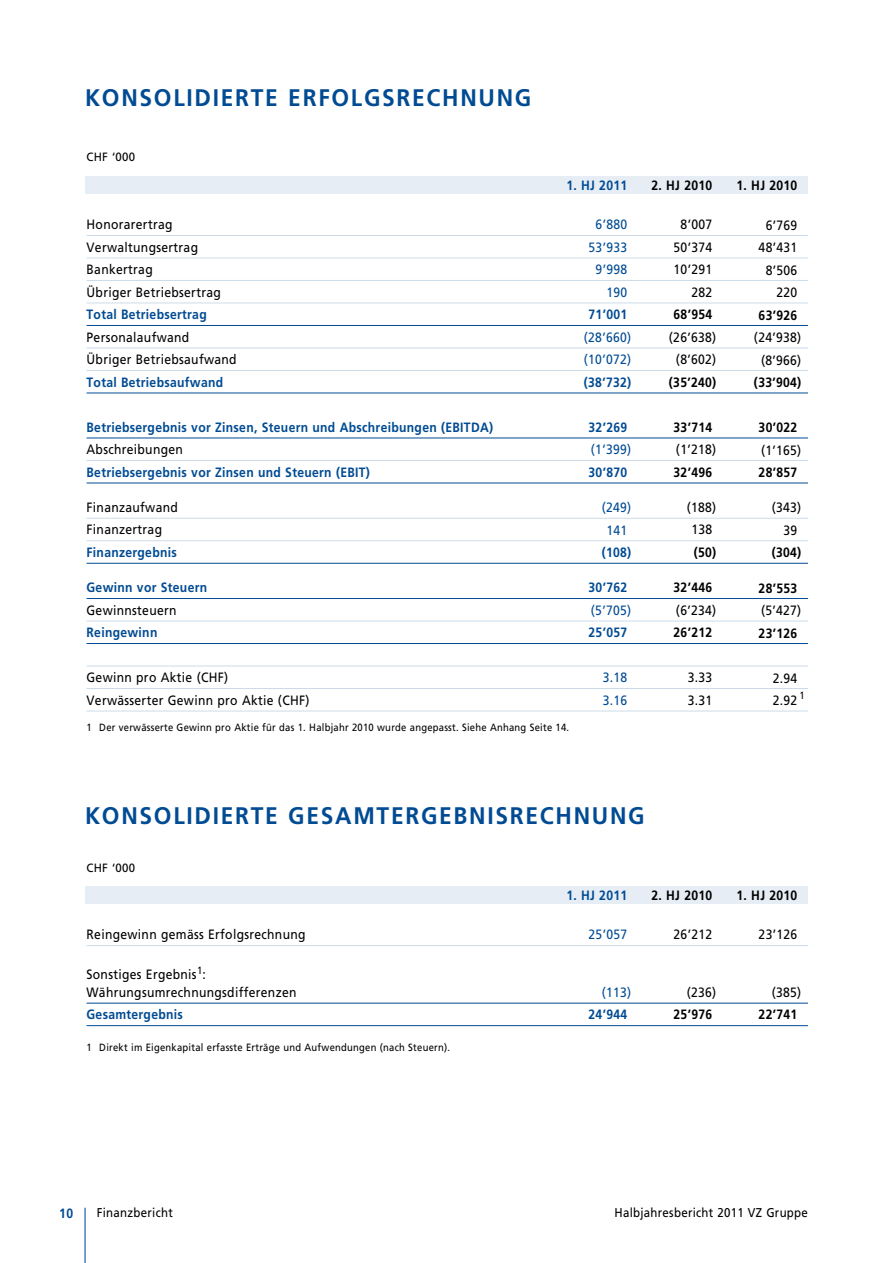
<style>
.page{position:relative;width:893px;height:1263px;background:#fff}
.page>*{position:absolute;margin:0;border:0;box-sizing:border-box;transform-origin:0 0}
.t1{font:700 24px "Frutiger LT";letter-spacing:.075em;color:#004b93;scale:.95 1}
.t2{font:13.5px/22.5px "Frutiger LT";letter-spacing:.025em;color:#000;scale:.9 1}
.t3{font:700 13.5px "Frutiger LT";letter-spacing:.025em;color:#004b93;scale:.9 1}
.t4{font:700 13.5px "Frutiger LT";letter-spacing:.025em;color:#000;scale:.9 1}
.t5{font:13.5px/22.5px "Frutiger LT";letter-spacing:.025em;color:#004b93;scale:.9 1}
.t6{font:12.75px "Frutiger LT";letter-spacing:.025em;color:#000;scale:.9 1}
.t7{font:12px "Frutiger LT";letter-spacing:.025em;color:#000;scale:.95 1}
.t8{font:10.5px "Frutiger LT";letter-spacing:.025em;color:#000;scale:.9 1}
</style>
<div class="page">
<hr style="left:85px;top:1208px;width:1px;height:55px;background:#004b93">
<hr style="left:87px;top:235px;width:721px;height:1px;background:#ccdbe9">
<hr style="left:87px;top:258px;width:721px;height:1px;background:#ccdbe9">
<hr style="left:87px;top:280px;width:721px;height:1px;background:#ccdbe9">
<hr style="left:87px;top:303px;width:721px;height:1px;background:#ccdbe9">
<hr style="left:87px;top:325px;width:721px;height:1px;background:#004b93">
<hr style="left:87px;top:348px;width:721px;height:1px;background:#ccdbe9">
<hr style="left:87px;top:370px;width:721px;height:1px;background:#ccdbe9">
<hr style="left:87px;top:393px;width:721px;height:1px;background:#004b93">
<hr style="left:87px;top:438px;width:721px;height:1px;background:#004b93">
<hr style="left:87px;top:460px;width:721px;height:1px;background:#ccdbe9">
<hr style="left:87px;top:483px;width:721px;height:1px;background:#004b93">
<hr style="left:87px;top:518px;width:721px;height:1px;background:#ccdbe9">
<hr style="left:87px;top:540px;width:721px;height:1px;background:#ccdbe9">
<hr style="left:87px;top:563px;width:721px;height:1px;background:#004b93">
<hr style="left:87px;top:598px;width:721px;height:1px;background:#004b93">
<hr style="left:87px;top:621px;width:721px;height:1px;background:#ccdbe9">
<hr style="left:87px;top:643px;width:721px;height:1px;background:#004b93">
<hr style="left:87px;top:666px;width:721px;height:1px;background:#ccdbe9">
<hr style="left:87px;top:688px;width:721px;height:1px;background:#ccdbe9">
<hr style="left:87px;top:711px;width:721px;height:1px;background:#ccdbe9">
<div style="left:85px;top:176px;width:723px;height:17px;background:#e6edf4"></div>
<hr style="left:87px;top:945px;width:721px;height:1px;background:#ccdbe9">
<hr style="left:87px;top:1003px;width:721px;height:1px;background:#004b93">
<hr style="left:87px;top:1025px;width:721px;height:1px;background:#004b93">
<div style="left:85px;top:887px;width:723px;height:17px;background:#e6edf4"></div>
<h1 class="t1" style="left:85px;top:84px;width:471px">KONSOLIDIERTE ERFOLGSRECHNUNG</h1>
<p class="t7" style="left:87px;top:150px;width:53px">CHF ‘000</p>
<p class="t2" style="left:87px;top:213px;width:151px">Honorarertrag<br>Verwaltungsertrag<br>Bankertrag<br>Übriger Betriebsertrag</p>
<p class="t3" style="left:87px;top:306px;width:135px">Total Betriebsertrag</p>
<p class="t2" style="left:87px;top:326px;width:168px">Personalaufwand<br>Übriger Betriebsaufwand</p>
<p class="t3" style="left:87px;top:374px;width:153px">Total Betriebsaufwand</p>
<p class="t3" style="left:87px;top:419px;width:453px">Betriebsergebnis vor Zinsen, Steuern und Abschreibungen (EBITDA)</p>
<p class="t2" style="left:87px;top:438px;width:109px">Abschreibungen</p>
<p class="t3" style="left:87px;top:464px;width:316px">Betriebsergebnis vor Zinsen und Steuern (EBIT)</p>
<p class="t2" style="left:87px;top:496px;width:103px">Finanzaufwand<br>Finanzertrag</p>
<p class="t3" style="left:87px;top:544px;width:102px">Finanzergebnis</p>
<p class="t3" style="left:87px;top:580px;width:136px">Gewinn vor Steuern</p>
<p class="t2" style="left:87px;top:599px;width:102px">Gewinnsteuern</p>
<p class="t3" style="left:87px;top:625px;width:80px">Reingewinn</p>
<p class="t2" style="left:87px;top:666px;width:249px">Gewinn pro Aktie (CHF)<br>Verwässerter Gewinn pro Aktie (CHF)</p>
<p class="t3" style="left:566px;top:177px;width:69px">1. HJ 2011</p>
<p class="t5" style="left:588px;top:213px;width:44px;text-align:right">6’880<br>53’933<br>9’998<br>190</p>
<p class="t3" style="left:588px;top:307px;width:44px">71’001</p>
<p class="t5" style="left:584px;top:326px;width:54px">(28’660) (10’072)</p>
<p class="t3" style="left:584px;top:374px;width:54px">(38’732)</p>
<p class="t3" style="left:588px;top:419px;width:44px">32’269</p>
<p class="t5" style="left:591px;top:438px;width:46px">(1’399)</p>
<p class="t3" style="left:588px;top:464px;width:44px">30’870</p>
<p class="t5" style="left:602px;top:496px;width:34px;text-align:center">(249)<br>141</p>
<p class="t3" style="left:602px;top:544px;width:34px">(108)</p>
<p class="t3" style="left:588px;top:580px;width:44px">30’762</p>
<p class="t5" style="left:591px;top:599px;width:46px">(5’705)</p>
<p class="t3" style="left:588px;top:625px;width:44px">25’057</p>
<p class="t5" style="left:603px;top:666px;width:29px">3.18<br>3.16</p>
<p class="t8" style="left:87px;top:721px;width:538px">1 Der verwässerte Gewinn pro Aktie für das 1. Halbjahr 2010 wurde angepasst. Siehe Anhang Seite 14.</p>
<p class="t4" style="left:651px;top:177px;width:69px">2. HJ 2010</p>
<p class="t4" style="left:736px;top:177px;width:69px">1. HJ 2010</p>
<p class="t2" style="left:674px;top:213px;width:44px;text-align:right">8’007<br>50’374<br>10’291<br>282</p>
<p class="t4" style="left:674px;top:306px;width:44px">68’954</p>
<p class="t2" style="left:669px;top:326px;width:54px;text-align:center">(26’638) (8’602)</p>
<p class="t4" style="left:669px;top:374px;width:54px">(35’240)</p>
<p class="t4" style="left:674px;top:419px;width:44px">33’714</p>
<p class="t2" style="left:676px;top:438px;width:46px">(1’218)</p>
<p class="t4" style="left:674px;top:464px;width:44px">32’496</p>
<p class="t2" style="left:687px;top:496px;width:34px;text-align:center">(188)<br>138</p>
<p class="t4" style="left:694px;top:544px;width:27px">(50)</p>
<p class="t4" style="left:674px;top:580px;width:44px">32’446</p>
<p class="t2" style="left:676px;top:599px;width:46px">(6’234)</p>
<p class="t4" style="left:674px;top:625px;width:44px">26’212</p>
<p class="t2" style="left:688px;top:666px;width:29px">3.33<br>3.31</p>
<p class="t2" style="left:759px;top:214px;width:44px;text-align:right">6’769<br>48’431<br>8’506<br>220</p>
<p class="t4" style="left:759px;top:307px;width:44px">63’926</p>
<p class="t2" style="left:754px;top:326px;width:54px;text-align:center">(24’938) (8’966)</p>
<p class="t4" style="left:754px;top:375px;width:54px">(33’904)</p>
<p class="t4" style="left:759px;top:420px;width:44px">30’022</p>
<p class="t2" style="left:761px;top:439px;width:46px">(1’165)</p>
<p class="t4" style="left:759px;top:465px;width:44px">28’857</p>
<p class="t2" style="left:772px;top:497px;width:34px;text-align:center">(343)<br>39</p>
<p class="t4" style="left:772px;top:545px;width:34px">(304)</p>
<p class="t4" style="left:759px;top:580px;width:44px">28’553</p>
<p class="t2" style="left:761px;top:599px;width:46px">(5’427)</p>
<p class="t4" style="left:759px;top:625px;width:44px">23’126</p>
<p class="t2" style="left:773px;top:667px;width:29px">2.94<br>2.92</p>
<p class="t8" style="left:799px;top:689px;width:7px">1</p>
<h1 class="t1" style="left:85px;top:802px;width:591px">KONSOLIDIERTE GESAMTERGEBNISRECHNUNG</h1>
<p class="t7" style="left:87px;top:860px;width:53px">CHF ‘000</p>
<p class="t2" style="left:87px;top:923px;width:245px">Reingewinn gemäss Erfolgsrechnung</p>
<p class="t2" style="left:87px;top:965px;width:235px;line-height:18px">Sonstiges Ergebnis<sup>1</sup>:<br>Währungsumrechnungsdifferenzen</p>
<p class="t3" style="left:87px;top:1007px;width:109px">Gesamtergebnis</p>
<p class="t8" style="left:87px;top:1041px;width:405px">1 Direkt im Eigenkapital erfasste Erträge und Aufwendungen (nach Steuern).</p>
<p class="t3" style="left:566px;top:887px;width:69px">1. HJ 2011</p>
<p class="t5" style="left:588px;top:923px;width:44px">25’057</p>
<p class="t5" style="left:602px;top:981px;width:34px">(113)</p>
<p class="t3" style="left:588px;top:1007px;width:44px">24’944</p>
<p class="t4" style="left:651px;top:887px;width:69px">2. HJ 2010</p>
<p class="t4" style="left:736px;top:887px;width:69px">1. HJ 2010</p>
<p class="t2" style="left:674px;top:923px;width:44px">26’212</p>
<p class="t2" style="left:759px;top:923px;width:44px">23’126</p>
<p class="t2" style="left:687px;top:981px;width:34px">(236)</p>
<p class="t4" style="left:674px;top:1007px;width:44px">25’976</p>
<p class="t2" style="left:772px;top:981px;width:34px">(385)</p>
<p class="t4" style="left:759px;top:1007px;width:44px">22’741</p>
<p class="t3" style="left:59px;top:1205px;width:17px">10</p>
<p class="t6" style="left:97px;top:1205px;width:86px">Finanzbericht</p>
<p class="t6" style="left:614px;top:1205px;width:217px">Halbjahresbericht 2011 VZ Gruppe</p>
</div>
